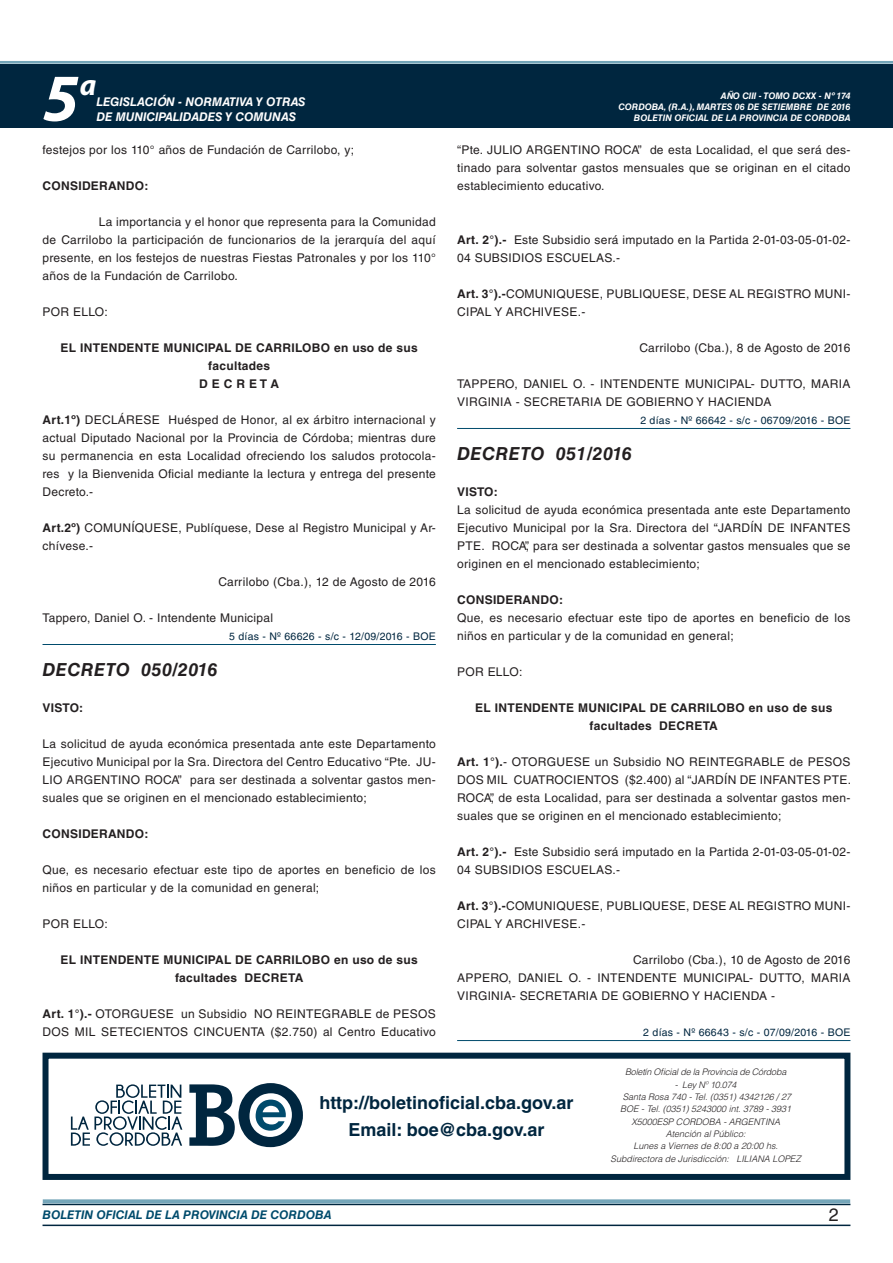
<style>
.page{position:relative;width:893px;height:1263px;background:#fff}
.page>*{position:absolute;margin:0;border:0;box-sizing:border-box;transform-origin:0 0}
.t1{font:italic 700 67.5px "Myriad Pro";color:#fff}
.t2{font:italic 700 30px "Myriad Pro";color:#fff}
.RESUELVE{font:700 18px "Helvetica LT Std";color:#00263f}
.DOC__N{font:italic 700 18px "Helvetica LT Std";letter-spacing:.025em;color:#231f20}
.t3{font:18px "Helvetica LT Std";color:#231f20}
.TEXTO_BASE{font:12px/18px "Helvetica LT Std";letter-spacing:.025em;color:#231f20}
.RESUELVE-2{font:700 12px/18px "Helvetica LT Std";letter-spacing:.025em;color:#231f20;text-align:center}
.FECHA{font:12px "Helvetica LT Std";letter-spacing:.025em;color:#231f20}
.t4{font:italic 700 12px "Helvetica LT Std";color:#fff}
.TEXTO_BASE-2{font:700 12px "Helvetica LT Std";letter-spacing:.025em;color:#231f20}
.t5{font:italic 700 12px "Helvetica LT Std";color:#004b6c}
.FECHA_DE_PUBLICACIÓN{font:10.5px "Helvetica LT Std";letter-spacing:.025em;color:#00263f}
.TEXTO_REMATE_HOJA_FI{font:italic 300 9px "Helvetica LT Std";color:#231f20}
.t6{font:italic 700 9px/10.8px "Helvetica LT Std";color:#fff;text-align:right}
.TEXTO_REMATE_HOJA_FI-2{font:italic 300 9px "Helvetica LT Std";letter-spacing:-.02em;color:#231f20}
.s1{font-weight:700}
</style>
<div class="page">
<div style="left:0;top:61px;width:893px;height:6px;background:#fff;opacity:.75"></div>
<div style="left:0;top:64px;width:893px;height:64px;background:#00263f"></div>
<hr style="left:43px;top:1224px;width:807px;height:2px;background:#00263f">
<div style="left:42px;top:1198px;width:809px;height:8px;background:#fff;opacity:.75"></div>
<hr style="left:43px;top:644px;width:393px;height:1px;background:#004b6c">
<hr style="left:457px;top:428px;width:393px;height:1px;background:#004b6c">
<hr style="left:457px;top:1040px;width:393px;height:1px;background:#004b6c">
<div style="left:43px;top:1053px;width:807px;height:127px;border:6px solid #00263f"></div>
<svg style="left:189px;top:1083px;width:114px;height:64px"></svg>
<svg style="left:71px;top:1084px;width:111px;height:62px"></svg>
<h1 class="t1" style="left:43px;top:54px;width:38px">5</h1>
<h2 class="t2" style="left:80px;top:66px;width:18px">a</h2>
<p class="t4" style="left:96px;top:95px;width:211px">LEGISLACIÓN - NORMATIVA Y OTRAS</p>
<p class="t4" style="left:96px;top:109px;width:201px">DE MUNICIPALIDADES Y COMUNAS</p>
<p class="TEXTO_BASE" style="left:43px;top:141px;width:313px">festejos por los 110° años de Fundación de Carrilobo, y;</p>
<p class="TEXTO_BASE-2" style="left:43px;top:178px;width:108px">CONSIDERANDO:</p>
<p class="TEXTO_BASE" style="left:43px;top:213px;width:395px;text-align:justify;text-indent:56px">La importancia y el honor que representa para la Comunidad de Carrilobo la participación de funcionarios de la jerarquía del aquí presente, en los festejos de nuestras Fiestas Patronales y por los 110° años de la Fundación de Carrilobo.</p>
<p class="TEXTO_BASE" style="left:43px;top:303px;width:67px">POR ELLO:</p>
<p class="RESUELVE-2" style="left:61px;top:338px;width:359px">EL INTENDENTE MUNICIPAL DE CARRILOBO en uso de sus facultades</p>
<p class="RESUELVE-2" style="left:199px;top:374px;width:81px">D E C R E T A</p>
<p class="TEXTO_BASE" style="left:43px;top:411px;width:395px;text-align:justify"><span class="s1">Art.1º)</span> DECLÁRESE Huésped de Honor, al ex árbitro internacional y actual Diputado Nacional por la Provincia de Córdoba; mientras dure su permanencia en esta Localidad ofreciendo los saludos protocola&shy;res y la Bienvenida Oficial mediante la lectura y entrega del presente Decreto.-</p>
<p class="TEXTO_BASE" style="left:43px;top:519px;width:395px"><span class="s1">Art.2º)</span> COMUNÍQUESE, Publíquese, Dese al Registro Municipal y Ar&shy;chívese.-</p>
<p class="FECHA" style="left:218px;top:575px;width:219px">Carrilobo (Cba.), 12 de Agosto de 2016</p>
<p class="TEXTO_BASE" style="left:43px;top:609px;width:232px">Tappero, Daniel O. - Intendente Municipal</p>
<p class="FECHA_DE_PUBLICACIÓN" style="left:229px;top:630px;width:208px">5 días - Nº 66626 - s/c - 12/09/2016 - BOE</p>
<p class="DOC__N" style="left:43px;top:658px;width:176px">DECRETO 050/2016</p>
<p class="TEXTO_BASE-2" style="left:43px;top:700px;width:42px">VISTO:</p>
<p class="TEXTO_BASE" style="left:43px;top:735px;width:395px;text-align:justify">La solicitud de ayuda económica presentada ante este Departamento Ejecutivo Municipal por la Sra. Directora del Centro Educativo “Pte. JU-LIO ARGENTINO ROCA” para ser destinada a solventar gastos men&shy;suales que se originen en el mencionado establecimiento;</p>
<p class="TEXTO_BASE-2" style="left:43px;top:826px;width:108px">CONSIDERANDO:</p>
<p class="TEXTO_BASE" style="left:43px;top:861px;width:395px">Que, es necesario efectuar este tipo de aportes en beneficio de los niños en particular y de la comunidad en general;</p>
<p class="TEXTO_BASE" style="left:43px;top:915px;width:67px">POR ELLO:</p>
<p class="RESUELVE-2" style="left:61px;top:950px;width:359px">EL INTENDENTE MUNICIPAL DE CARRILOBO en uso de sus facultades DECRETA</p>
<p class="TEXTO_BASE" style="left:43px;top:1005px;width:395px"><span class="s1">Art. 1°).-</span> OTORGUESE un Subsidio NO REINTEGRABLE de PESOS<br>DOS MIL SETECIENTOS CINCUENTA ($2.750) al Centro Educativo</p>
<p class="t6" style="left:618px;top:91px;width:234px">AÑO CIII - TOMO DCXX - Nº 174<br>CORDOBA, (R.A.), MARTES 06 DE SETIEMBRE DE 2016<br>BOLETIN OFICIAL DE LA PROVINCIA DE CORDOBA</p>
<p class="TEXTO_BASE" style="left:457px;top:141px;width:395px;text-align:justify">“Pte. JULIO ARGENTINO ROCA” de esta Localidad, el que será des&shy;tinado para solventar gastos mensuales que se originan en el citado establecimiento educativo.</p>
<p class="TEXTO_BASE" style="left:457px;top:231px;width:395px"><span class="s1">Art. 2°).-</span> Este Subsidio será imputado en la Partida 2-01-03-05-01-02-<br>04 SUBSIDIOS ESCUELAS.-</p>
<p class="TEXTO_BASE" style="left:457px;top:285px;width:395px"><span class="s1">Art. 3°).-</span>COMUNIQUESE, PUBLIQUESE, DESE AL REGISTRO MUNI-<br>CIPAL Y ARCHIVESE.-</p>
<p class="FECHA" style="left:639px;top:341px;width:212px">Carrilobo (Cba.), 8 de Agosto de 2016</p>
<p class="TEXTO_BASE" style="left:457px;top:375px;width:395px">TAPPERO, DANIEL O. - INTENDENTE MUNICIPAL- DUTTO, MARIA<br>VIRGINIA - SECRETARIA DE GOBIERNO Y HACIENDA</p>
<p class="FECHA_DE_PUBLICACIÓN" style="left:640px;top:414px;width:212px">2 días - Nº 66642 - s/c - 06709/2016 - BOE</p>
<p class="DOC__N" style="left:457px;top:442px;width:176px">DECRETO 051/2016</p>
<p class="TEXTO_BASE-2" style="left:457px;top:484px;width:42px">VISTO:</p>
<p class="TEXTO_BASE" style="left:457px;top:501px;width:395px;text-align:justify">La solicitud de ayuda económica presentada ante este Departamento Ejecutivo Municipal por la Sra. Directora del “JARDÍN DE INFANTES PTE. ROCA”, para ser destinada a solventar gastos mensuales que se originen en el mencionado establecimiento;</p>
<p class="TEXTO_BASE-2" style="left:457px;top:592px;width:108px">CONSIDERANDO:</p>
<p class="TEXTO_BASE" style="left:457px;top:609px;width:395px">Que, es necesario efectuar este tipo de aportes en beneficio de los niños en particular y de la comunidad en general;</p>
<p class="TEXTO_BASE" style="left:457px;top:663px;width:67px">POR ELLO:</p>
<p class="RESUELVE-2" style="left:475px;top:698px;width:359px">EL INTENDENTE MUNICIPAL DE CARRILOBO en uso de sus facultades DECRETA</p>
<p class="TEXTO_BASE" style="left:457px;top:753px;width:396px;text-align:justify"><span class="s1">Art. 1°).</span>- OTORGUESE un Subsidio NO REINTEGRABLE de PESOS DOS MIL CUATROCIENTOS ($2.400) al “JARDÍN DE INFANTES PTE.<br>ROCA”, de esta Localidad, para ser destinada a solventar gastos men&shy;suales que se originen en el mencionado establecimiento;</p>
<p class="TEXTO_BASE" style="left:457px;top:843px;width:395px"><span class="s1">Art. 2°).-</span> Este Subsidio será imputado en la Partida 2-01-03-05-01-02-<br>04 SUBSIDIOS ESCUELAS.-</p>
<p class="TEXTO_BASE" style="left:457px;top:897px;width:395px"><span class="s1">Art. 3°).-</span>COMUNIQUESE, PUBLIQUESE, DESE AL REGISTRO MUNI-<br>CIPAL Y ARCHIVESE.-</p>
<p class="FECHA" style="left:633px;top:953px;width:219px">Carrilobo (Cba.), 10 de Agosto de 2016</p>
<p class="TEXTO_BASE" style="left:457px;top:969px;width:395px">APPERO, DANIEL O. - INTENDENTE MUNICIPAL- DUTTO, MARIA<br>VIRGINIA- SECRETARIA DE GOBIERNO Y HACIENDA -</p>
<p class="FECHA_DE_PUBLICACIÓN" style="left:643px;top:1026px;width:209px">2 días - Nº 66643 - s/c - 07/09/2016 - BOE</p>
<p class="RESUELVE" style="left:320px;top:1092px;width:255px">http://boletinoficial.cba.gov.ar</p>
<p class="RESUELVE" style="left:348px;top:1119px;width:198px">Email: boe@cba.gov.ar</p>
<p class="TEXTO_REMATE_HOJA_FI-2" style="left:625px;top:1067px;width:163px">Boletín Oficial de la Provincia de Córdoba</p>
<p class="TEXTO_REMATE_HOJA_FI-2" style="left:675px;top:1079px;width:63px">- Ley Nº 10.074</p>
<p class="TEXTO_REMATE_HOJA_FI" style="left:623px;top:1091px;width:170px">Santa Rosa 740 - Tel. (0351) 4342126 / 27</p>
<p class="TEXTO_REMATE_HOJA_FI" style="left:620px;top:1103px;width:173px">BOE - Tel. (0351) 5243000 int. 3789 - 3931</p>
<p class="TEXTO_REMATE_HOJA_FI" style="left:631px;top:1116px;width:150px">X5000ESP CORDOBA - ARGENTINA</p>
<p class="TEXTO_REMATE_HOJA_FI" style="left:666px;top:1128px;width:82px">Atención al Público:</p>
<p class="TEXTO_REMATE_HOJA_FI" style="left:633px;top:1140px;width:146px">Lunes a Viernes de 8:00 a 20:00 hs.</p>
<p class="TEXTO_REMATE_HOJA_FI" style="left:610px;top:1153px;width:192px">Subdirectora de Jurisdicción: LILIANA LOPEZ</p>
<p class="t5" style="left:43px;top:1208px;width:290px">BOLETIN OFICIAL DE LA PROVINCIA DE CORDOBA</p>
<p class="t3" style="left:829px;top:1204px;width:12px">2</p>
</div>
